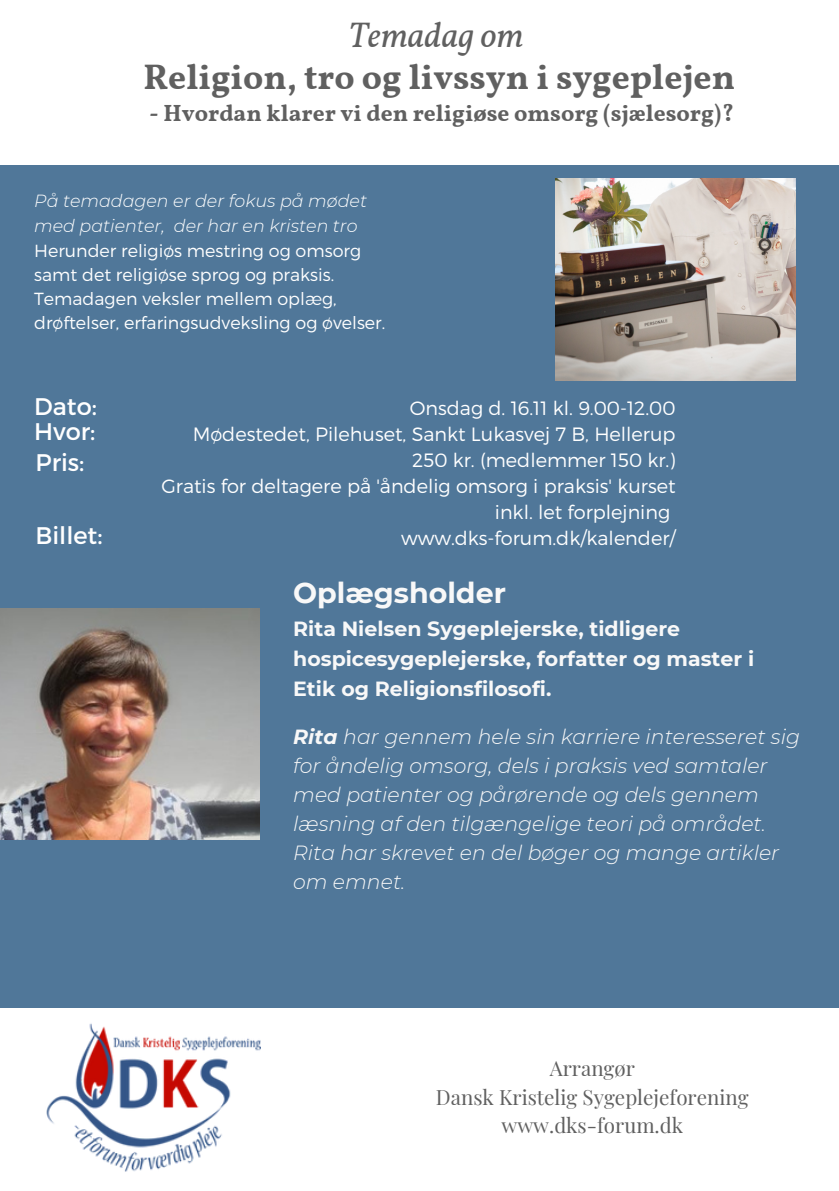
<style>
.page{position:relative;width:839px;height:1191px;background:#fff}
.page>*{position:absolute;margin:0;border:0;box-sizing:border-box;transform-origin:0 0}
.t1{font:700 35.4px "Vollkorn";color:#606060}
.t2{font:italic 35.4px "Vollkorn";color:#606060}
.t3{font:700 28.6px "Montserrat";color:#f8f8f8}
.t4{font:24px/24.8px "Montserrat";color:#fff}
.t5{font:700 23.4px "Vollkorn";color:#606060}
.t6{font:20.6px/28px "Playfair Display";color:#606060;text-align:center}
.t7{font:italic 300 20.4px/29px "Montserrat";color:#f8f8f8}
.t8{font:700 20.4px/30px "Montserrat";color:#f8f8f8}
.t9{font:300 19.2px/25.8px "Montserrat";color:#fff;text-align:right}
.t10{font:300 17.6px/23.8px "Montserrat";color:#fff}
.t11{font:italic 300 17.6px/25px "Montserrat";color:#fff}
.s1{font-weight:700}
</style>
<div class="page">
<div style="left:0;top:165px;width:838px;height:842px;background:#507799"></div>
<img style="left:0;top:608px;width:260px;height:231px">
<img style="left:46px;top:1023px;width:214px;height:149px">
<img style="left:555px;top:179px;width:240px;height:201px">
<h1 class="t2" style="left:348px;top:14px;width:177px">Temadag om</h1>
<h1 class="t1" style="left:143px;top:56px;width:593px">Religion, tro og livssyn i sygeplejen</h1>
<p class="t5" style="left:149px;top:99px;width:586px">- Hvordan klarer vi den religiøse omsorg (sjælesorg)?</p>
<p class="t11" style="left:34px;top:188px;width:334px">På temadagen er der fokus på mødet med patienter, der har en kristen tro</p>
<p class="t10" style="left:34px;top:238px;width:352px">Herunder religiøs mestring og omsorg samt det religiøse sprog og praksis.<br>Temadagen veksler mellem oplæg, drøftelser, erfaringsudveksling og øvelser.</p>
<p class="t4" style="left:34px;top:393px;width:64px">Dato:<br>Hvor:</p>
<p class="t4" style="left:35px;top:449px;width:50px">Pris:</p>
<p class="t4" style="left:35px;top:522px;width:68px">Billet:</p>
<p class="t9" style="left:161px;top:395px;width:515px">Onsdag d. 16.11 kl. 9.00-12.00<br>Mødestedet, Pilehuset, Sankt Lukasvej 7 B, Hellerup 250 kr. (medlemmer 150 kr.)<br>Gratis for deltagere på 'åndelig omsorg i praksis' kurset inkl. let forplejning<br>www.dks-forum.dk/kalender/</p>
<h2 class="t3" style="left:293px;top:575px;width:214px">Oplægsholder</h2>
<p class="t8" style="left:293px;top:614px;width:462px">Rita Nielsen Sygeplejerske, tidligere hospicesygeplejerske, forfatter og master i<br>Etik og Religionsfilosofi.</p>
<p class="t7" style="left:293px;top:722px;width:508px"><span class="s1">Rita</span> har gennem hele sin karriere interesseret sig for åndelig omsorg, dels i praksis ved samtaler med patienter og pårørende og dels gennem læsning af den tilgængelige teori på området.<br>Rita har skrevet en del bøger og mange artikler om emnet.</p>
<p class="t6" style="left:436px;top:1054px;width:314px">Arrangør<br>Dansk Kristelig Sygeplejeforening www.dks-forum.dk</p>
</div>
